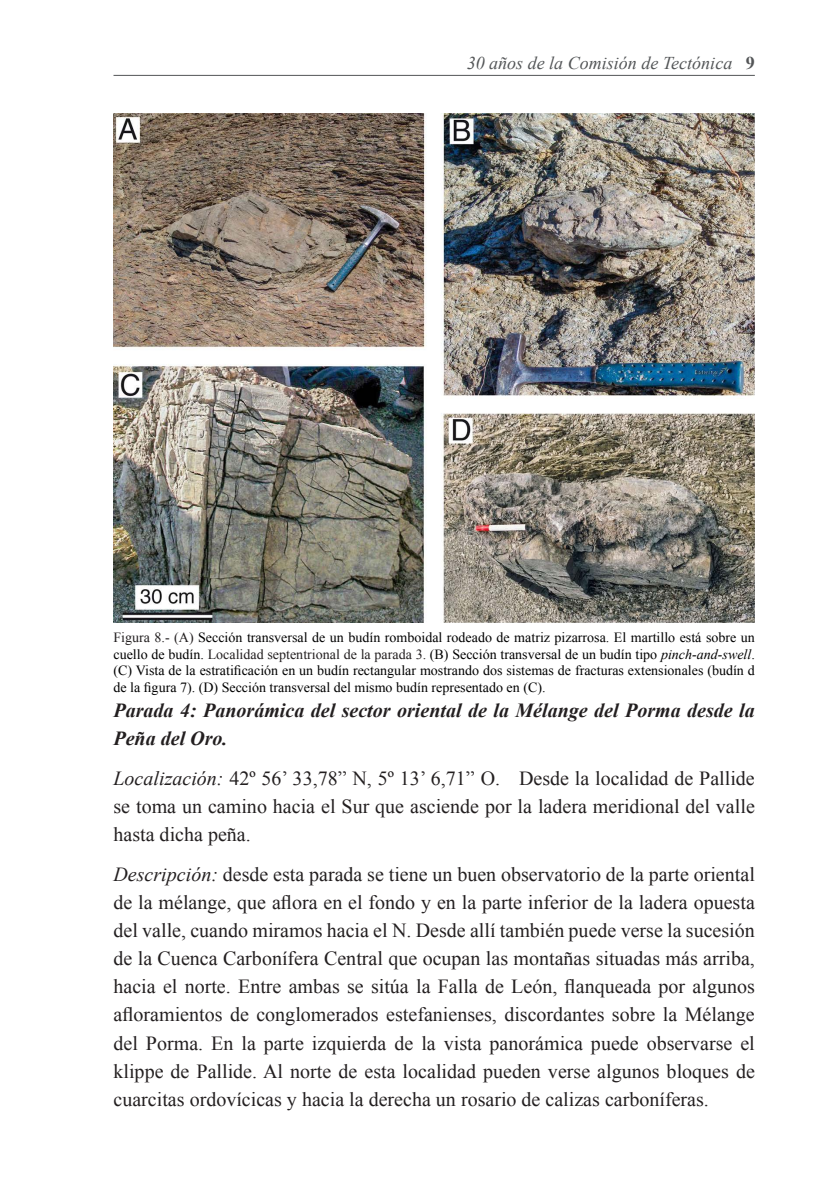
<style>
.page{position:relative;width:840px;height:1191px;background:#fff}
.page>*{position:absolute;margin:0;border:0;box-sizing:border-box;transform-origin:0 0}
.Texto_sin_tabulación{font:20px/28.2px "Times New Roman";color:#231f20;text-align:justify}
.Texto_Bold_Italic{font:italic 700 20px/28.2px "Times New Roman";color:#231f20}
.t1{font:italic 18px "Times New Roman";color:#535557}
.Pie_de_Ilustración{font:14px/16.8px "Times New Roman";color:#000;text-align:justify}
.s1{font-weight:700;font-style:normal}
.s2{color:#231f20}
.s3{font-style:italic}
</style>
<div class="page">
<hr style="left:113px;top:75px;width:641px;height:1px;background:#535557">
<img style="left:113px;top:113px;width:641px;height:509px">
<p class="t1" style="left:466px;top:51px;width:289px">30 años de la Comisión de Tectónica <span class="s1">9</span></p>
<p class="Pie_de_Ilustración" style="left:113px;top:628px;width:642px"><span class="s2">Figura 8.- (A)</span> Sección transversal de un budín romboidal rodeado de matriz pizarrosa. El martillo está sobre un cuello de budín. <span class="s2">Localidad septentrional de la parada 3.</span> (B) Sección transversal de un budín tipo <span class="s3">pinch-and-swell</span>. (C) Vista de la estratificación en un budín rectangular mostrando dos sistemas de fracturas extensionales (budín d de la figura 7). (D) Sección transversal del mismo budín representado en (C).</p>
<p class="Texto_Bold_Italic" style="left:113px;top:695px;width:642px">Parada 4: Panorámica del sector oriental de la Mélange del Porma desde la<br>Peña del Oro.</p>
<p class="Texto_sin_tabulación" style="left:113px;top:763px;width:642px"><span class="s3">Localización:</span> 42º 56’ 33,78” N, 5º 13’ 6,71” O. Desde la localidad de Pallide se toma un camino hacia el Sur que asciende por la ladera meridional del valle hasta dicha peña.</p>
<p class="Texto_sin_tabulación" style="left:113px;top:859px;width:642px"><span class="s3">Descripción:</span> desde esta parada se tiene un buen observatorio de la parte oriental de la mélange, que aflora en el fondo y en la parte inferior de la ladera opuesta del valle, cuando miramos hacia el N. Desde allí también puede verse la sucesión de la Cuenca Carbonífera Central que ocupan las montañas situadas más arriba, hacia el norte. Entre ambas se sitúa la Falla de León, flanqueada por algunos afloramientos de conglomerados estefanienses, discordantes sobre la Mélange del Porma. En la parte izquierda de la vista panorámica puede observarse el klippe de Pallide. Al norte de esta localidad pueden verse algunos bloques de cuarcitas ordovícicas y hacia la derecha un rosario de calizas carboníferas.</p>
</div>
